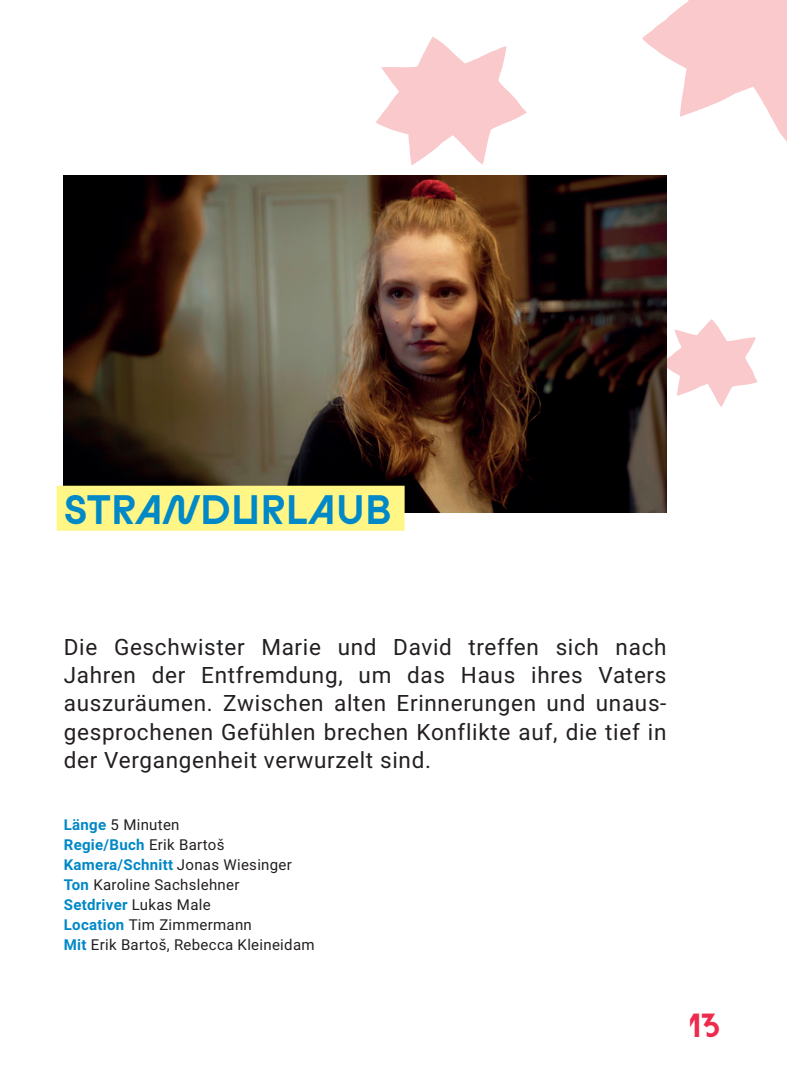
<style>
.page{position:relative;width:787px;height:1092px;background:#fff}
.page>*{position:absolute;margin:0;border:0;box-sizing:border-box;transform-origin:0 0}
.t1{font:700 40px "Studio Feixen Edgy";letter-spacing:.02em;color:#0088c7}
.t2{font:700 32.5px "Studio Feixen Edgy";color:#ed2b4c}
.t3{font:22.5px/28px "Roboto";letter-spacing:.03em;color:#231f20;text-align:justify}
.t4{font:15px/20px "Roboto";letter-spacing:.02em;color:#231f20}
.s1{font-weight:700;color:#0088c7}
</style>
<div class="page">
<svg style="left:666px;top:319px;width:91px;height:88px"></svg>
<svg style="left:376px;top:37px;width:151px;height:128px"></svg>
<svg style="left:642px;top:0;width:145px;height:142px"></svg>
<img style="left:64px;top:175px;width:602px;height:338px">
<div style="left:57px;top:485px;width:347px;height:45px;background:#fff685"></div>
<h1 class="t1" style="left:64px;top:483px;width:329px">STRANDURLAUB</h1>
<p class="t3" style="left:64px;top:632px;width:604px">Die Geschwister Marie und David treffen sich nach Jahren der Entfremdung, um das Haus ihres Vaters auszuräumen. Zwischen alten Erinnerungen und unaus&shy;gesprochenen Gefühlen brechen Konflikte auf, die tief in der Vergangenheit verwurzelt sind.</p>
<p class="t4" style="left:64px;top:814px;width:252px"><span class="s1">Länge</span> 5 Minuten<br><span class="s1">Regie/Buch</span> Erik Bartoš<br><span class="s1">Kamera/Schnitt</span> Jonas Wiesinger<br><span class="s1">Ton</span> Karoline Sachslehner<br><span class="s1">Setdriver</span> Lukas Male<br><span class="s1">Location</span> Tim Zimmermann<br><span class="s1">Mit</span> Erik Bartoš, Rebecca Kleineidam</p>
<h2 class="t2" style="left:689px;top:1003px;width:32px">13</h2>
</div>
